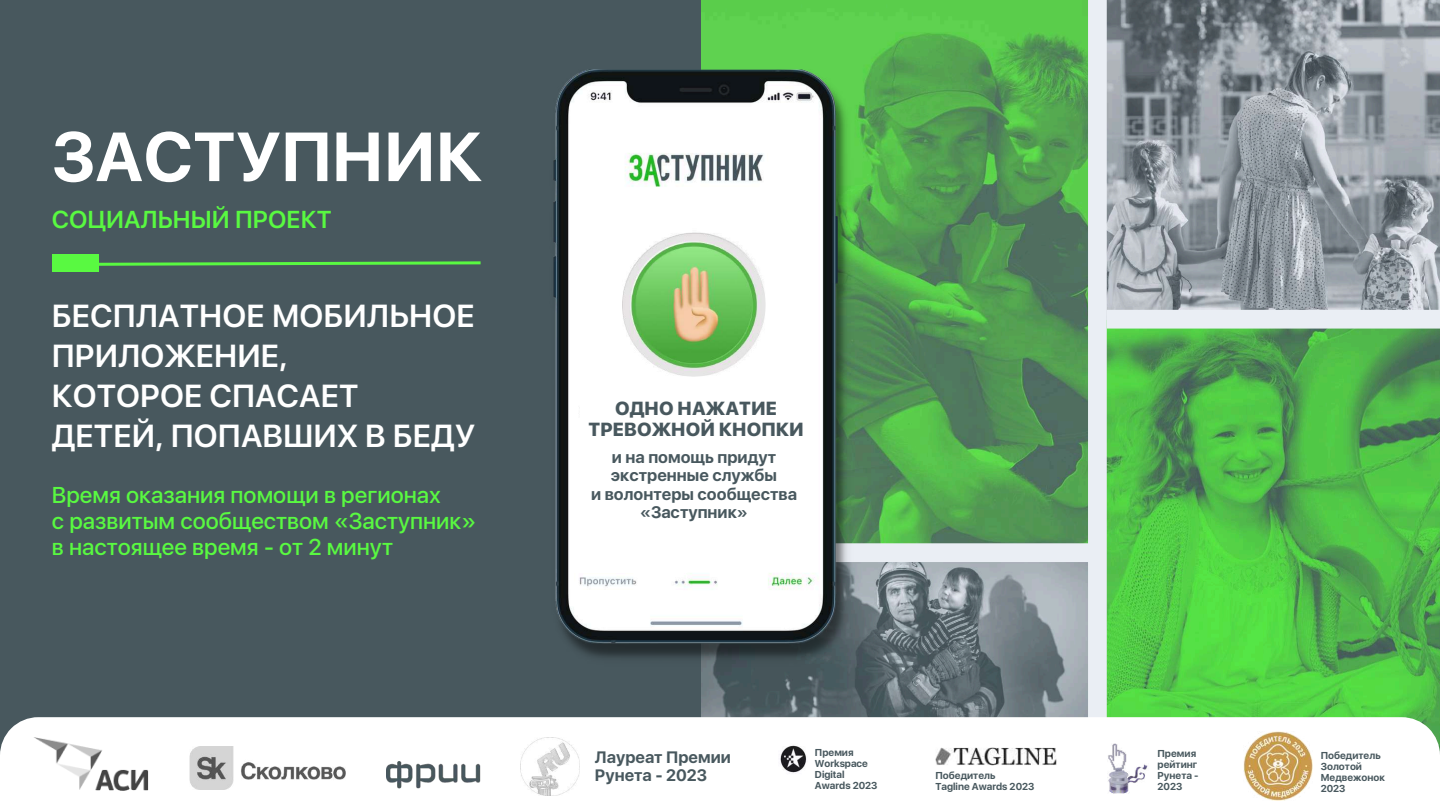
<style>
.page{position:relative;width:1440px;height:810px;background:#48585e}
.page>*{position:absolute;margin:0;border:0;box-sizing:border-box;transform-origin:0 0}
.t1{font:700 68.9px "SFUI Display";color:#fff}
.t2{font:600 31.7px/39.8px "SFUI Display";color:#fff}
.t3{font:600 24.3px "SFUI Display";color:#59f941}
.t4{font:500 22.8px/25.6px "SFUI Display";color:#59f941}
.t5{font:800 18.9px/21px "SFUI Display";color:#48585e;text-align:center}
.t6{font:700 16.5px/18.4px "SFUI Display";color:#48585e;text-align:center}
.t7{font:700 10px/11px "SFUI Display";color:#48585e}
</style>
<div class="page">
<img style="left:701px;top:0;width:387px;height:717px">
<img style="left:1107px;top:329px;width:333px;height:388px">
<img style="left:1107px;top:0;width:333px;height:310px">
<div style="left:1107px;top:310px;width:333px;height:19px;background:#eaeef4"></div>
<div style="left:701px;top:543px;width:396px;height:19px;background:#eaeef4"></div>
<div style="left:1088px;top:0;width:19px;height:810px;background:#eaeef4"></div>
<svg style="left:98px;top:260px;width:383px;height:7px"></svg>
<div style="left:52px;top:254px;width:46px;height:18px;background:#59f941"></div>
<img style="left:553px;top:70px;width:300px;height:597px">
<img style="left:622px;top:233px;width:144px;height:143px">
<div style="left:580px;top:386px;width:232px;height:109px;background:#fff"></div>
<div style="left:0;top:717px;width:1440px;height:93px;background:#fff"></div>
<img style="left:778px;top:743px;width:29px;height:31px">
<img style="left:1103px;top:744px;width:52px;height:49px">
<img style="left:190px;top:746px;width:156px;height:44px">
<img style="left:387px;top:761px;width:93px;height:27px">
<img style="left:521px;top:737px;width:58px;height:59px">
<img style="left:24px;top:717px;width:144px;height:93px">
<img style="left:1243px;top:732px;width:69px;height:69px">
<img style="left:935px;top:748px;width:123px;height:18px">
<h1 class="t1" style="left:52px;top:116px;width:432px">ЗАСТУПНИК</h1>
<h3 class="t3" style="left:52px;top:205px;width:281px">СОЦИАЛЬНЫЙ ПРОЕКТ</h3>
<h2 class="t2" style="left:52px;top:296px;width:425px">БЕСПЛАТНОЕ МОБИЛЬНОЕ<br>ПРИЛОЖЕНИЕ,<br>КОТОРОЕ СПАСАЕТ<br>ДЕТЕЙ, ПОПАВШИХ В БЕДУ</h2>
<h3 class="t4" style="left:52px;top:482px;width:426px">Время оказания помощи в регионах<br>с развитым сообществом «Заступник» в настоящее время - от 2 минут</h3>
<h3 class="t5" style="left:588px;top:398px;width:217px">ОДНО НАЖАТИЕ<br>ТРЕВОЖНОЙ КНОПКИ</h3>
<h3 class="t6" style="left:591px;top:448px;width:207px">и на помощь придут экстренные службы<br>и волонтеры сообщества «Заступник»</h3>
<h3 class="t6" style="left:595px;top:748px;width:137px;text-align:left">Лауреат Премии<br>Рунета - 2023</h3>
<p class="t7" style="left:815px;top:746px;width:64px">Премия<br>Workspace<br>Digital<br>Awards 2023</p>
<p class="t7" style="left:935px;top:770px;width:101px">Победитель<br>Tagline Awards 2023</p>
<p class="t7" style="left:1158px;top:748px;width:43px">Премия рейтинг<br>Рунета -<br>2023</p>
<p class="t7" style="left:1321px;top:750px;width:66px">Победитель<br>Золотой<br>Медвежонок<br>2023</p>
</div>
